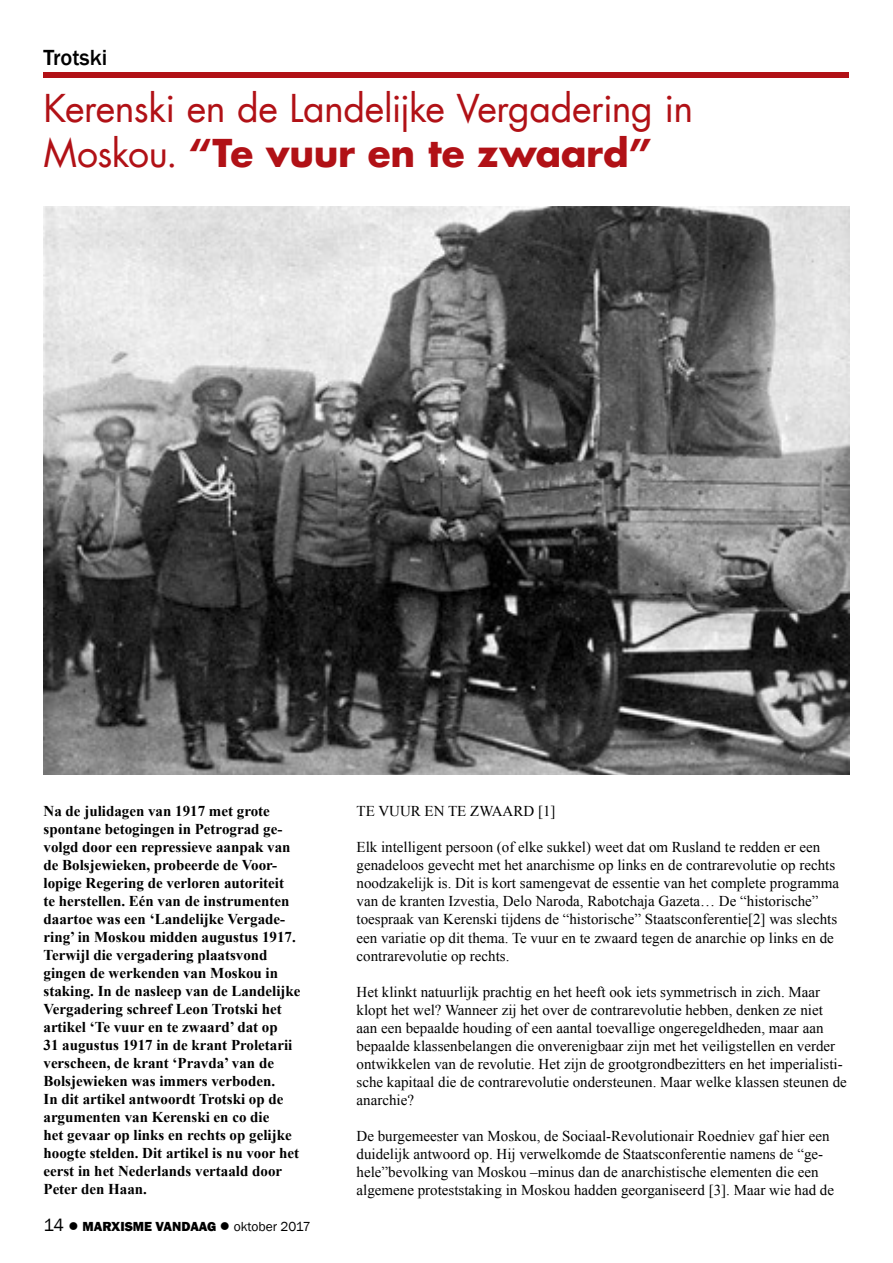
<style>
.page{position:relative;width:893px;height:1263px;background:#fff}
.page>*{position:absolute;margin:0;border:0;box-sizing:border-box;transform-origin:0 0}
.t1{font:37.5px/45px "Futura LT";letter-spacing:-.015em;color:#b11116}
.t2{font:500 22.5px "Franklin Gothic";letter-spacing:-.005em;color:#000}
.t3{font:15px/18px "Times New Roman";color:#000}
.t4{font:700 15px/18px "Times New Roman";color:#000}
.t5{font:800 13.5px "Franklin Gothic";color:#000}
.s1{font-weight:700}
.s2{font-weight:400;font-size:18px}
.s3{font-weight:400}
</style>
<div class="page">
<hr style="left:44px;top:74px;width:805px;height:4px;background:#b11116">
<div style="left:44px;top:72px;width:805px;height:5px;background:#b11116"></div>
<img style="left:44px;top:206px;width:805px;height:568px">
<h2 class="t2" style="left:44px;top:44px;width:65px">Trotski</h2>
<h1 class="t1" style="left:44px;top:87px;width:651px">Kerenski en de Landelijke Vergadering in<br>Moskou. <span class="s1">“Te vuur en te zwaard”</span></h1>
<p class="t4" style="left:44px;top:801px;width:259px">Na de julidagen van 1917 met grote spontane betogingen in Petrograd ge&shy;volgd door een repressieve aanpak van de Bolsjewieken, probeerde de Voor&shy;lopige Regering de verloren autoriteit<br>te herstellen. Eén van de instrumenten daartoe was een ‘Landelijke Vergade&shy;ring’ in Moskou midden augustus 1917.<br>Terwijl die vergadering plaatsvond gingen de werkenden van Moskou in staking. In de nasleep van de Landelijke Vergadering schreef Leon Trotski het artikel ‘Te vuur en te zwaard’ dat op<br>31 augustus 1917 in de krant Proletarii verscheen, de krant ‘Pravda’ van de Bolsjewieken was immers verboden.<br>In dit artikel antwoordt Trotski op de argumenten van Kerenski en co die<br>het gevaar op links en rechts op gelijke hoogte stelden. Dit artikel is nu voor het eerst in het Nederlands vertaald door Peter den Haan.</p>
<p class="t3" style="left:357px;top:802px;width:200px">TE VUUR EN TE ZWAARD [1]</p>
<p class="t3" style="left:357px;top:838px;width:484px">Elk intelligent persoon (of elke sukkel) weet dat om Rusland te redden er een genadeloos gevecht met het anarchisme op links en de contrarevolutie op rechts noodzakelijk is. Dit is kort samengevat de essentie van het complete programma van de kranten Izvestia, Delo Naroda, Rabotchaja Gazeta… De “historische” toespraak van Kerenski tijdens de “historische” Staatsconferentie[2] was slechts een variatie op dit thema. Te vuur en te zwaard tegen de anarchie op links en de contrarevolutie op rechts.</p>
<p class="t3" style="left:357px;top:982px;width:492px">Het klinkt natuurlijk prachtig en het heeft ook iets symmetrisch in zich. Maar klopt het wel? Wanneer zij het over de contrarevolutie hebben, denken ze niet aan een bepaalde houding of een aantal toevallige ongeregeldheden, maar aan bepaalde klassenbelangen die onverenigbaar zijn met het veiligstellen en verder ontwikkelen van de revolutie. Het zijn de grootgrondbezitters en het imperialisti&shy;sche kapitaal die de contrarevolutie ondersteunen. Maar welke klassen steunen de anarchie?</p>
<p class="t3" style="left:357px;top:1126px;width:479px">De burgemeester van Moskou, de Sociaal-Revolutionair Roedniev gaf hier een duidelijk antwoord op. Hij verwelkomde de Staatsconferentie namens de “ge&shy;hele”bevolking van Moskou –minus dan de anarchistische elementen die een algemene proteststaking in Moskou hadden georganiseerd [3]. Maar wie had de</p>
<p class="t5" style="left:44px;top:1217px;width:269px"><span class="s2">14</span> ● MARXISME VANDAAG ● <span class="s3">oktober 2017</span></p>
</div>
